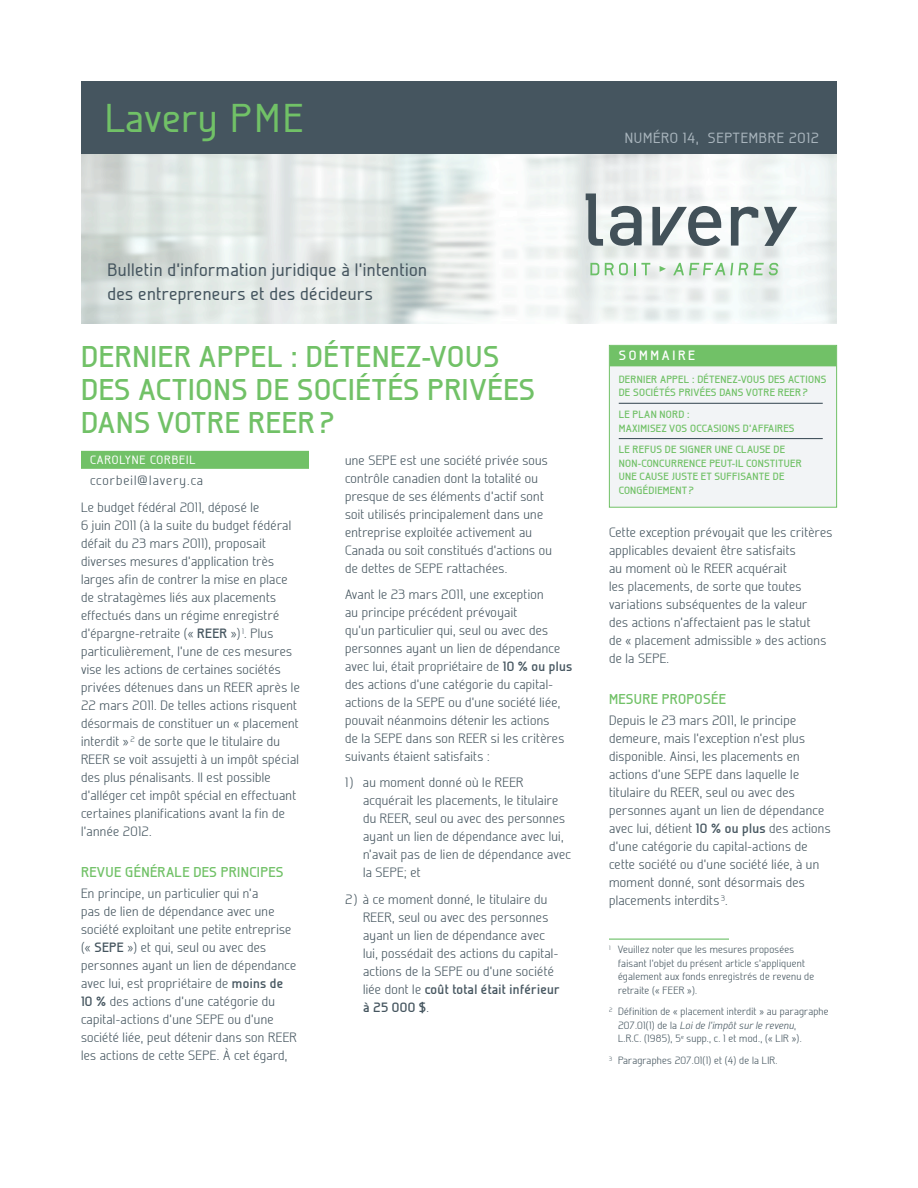
<style>
.page{position:relative;width:918px;height:1188px;background:#fff}
.page>*{position:absolute;margin:0;border:0;box-sizing:border-box;transform-origin:0 0}
.t1{font:500 40.2px "Galette";letter-spacing:.005em;color:#71c167}
.Titre_1{font:700 30px/33px "Galette";letter-spacing:.025em;color:#71c167}
.t2{font:500 18px/24px "Galette";letter-spacing:.025em;color:#45555f}
.t3{font:500 14.7px "Galette";letter-spacing:.05em;color:#a8b4bc}
.Titre_2{font:700 14.25px "Galette";letter-spacing:.025em;color:#71c167}
.Texte{font:300 13.5px/18px "Galette";letter-spacing:.025em;color:#45555f}
.Texte_indenté_1{font:300 13.5px/18px "Galette";letter-spacing:.025em;color:#45555f}
.Texte-2{font:300 13.5px "Galette";letter-spacing:.075em;color:#45555f}
.Texte-3{font:700 13.5px "Galette";letter-spacing:.2em;color:#fff}
.Auteur{font:500 12px "Galette";letter-spacing:.075em;color:#fff}
.Note_de_bas_de_page{font:300 10.5px/13.5px "Galette";letter-spacing:.025em;color:#45555f}
.Sommaire_contenu{font:700 10.5px/13.5px "Galette";letter-spacing:.025em;color:#71c167}
.s1{font-weight:700}
.s2{font-style:italic}
</style>
<div class="page">
<img style="left:81px;top:153px;width:756px;height:171px">
<svg style="left:610px;top:206px;width:32px;height:40px"></svg>
<svg style="left:586px;top:193px;width:17px;height:53px"></svg>
<svg style="left:652px;top:206px;width:69px;height:40px"></svg>
<svg style="left:731px;top:207px;width:27px;height:39px"></svg>
<svg style="left:764px;top:207px;width:33px;height:39px"></svg>
<svg style="left:590px;top:263px;width:9px;height:12px"></svg>
<svg style="left:605px;top:263px;width:23px;height:12px"></svg>
<svg style="left:634px;top:263px;width:16px;height:12px"></svg>
<svg style="left:673px;top:263px;width:75px;height:12px"></svg>
<svg style="left:754px;top:263px;width:24px;height:12px"></svg>
<svg style="left:660px;top:266px;width:6px;height:6px"></svg>
<div style="left:81px;top:81px;width:756px;height:72px;background:#45555f"></div>
<div style="left:609px;top:345px;width:228px;height:162px;background:#f2f4f6"></div>
<div style="left:610px;top:346px;width:226px;height:20px;background:#71c167"></div>
<hr style="left:619px;top:403px;width:204px;height:1px;background:#45555f">
<hr style="left:619px;top:438px;width:204px;height:1px;background:#45555f">
<div style="left:609px;top:345px;width:228px;height:163px;border:1px solid #71c167"></div>
<div style="left:81px;top:451px;width:228px;height:18px;background:#71c167"></div>
<hr style="left:609px;top:939px;width:120px;height:1px;background:#6bc067">
<p class="t1" style="left:105px;top:93px;width:200px">Lavery PME</p>
<p class="t3" style="left:625px;top:129px;width:196px">NUMÉRO 14, SEPTEMBRE 2012</p>
<p class="t2" style="left:108px;top:257px;width:321px">Bulletin d’information juridique à l’intention des entrepreneurs et des décideurs</p>
<p class="Titre_1" style="left:81px;top:339px;width:456px">DERNIER APPEL : DÉTENEZ-VOUS<br>DES ACTIONS DE SOCIÉTÉS PRIVÉES<br>DANS VOTRE REER ?</p>
<p class="Auteur" style="left:90px;top:453px;width:107px">CAROLYNE CORBEIL</p>
<p class="Texte-2" style="left:90px;top:472px;width:115px">ccorbeil@lavery.ca</p>
<p class="Texte" style="left:81px;top:498px;width:220px">Le budget fédéral 2011, déposé le<br>6 juin 2011 (à la suite du budget fédéral défait du 23 mars 2011), proposait diverses mesures d’application très larges afin de contrer la mise en place de stratagèmes liés aux placements effectués dans un régime enregistré d’épargne-retraite (« <span class="s1">REER</span> ») <sup>1</sup>. Plus particulièrement, l’une de ces mesures vise les actions de certaines sociétés privées détenues dans un REER après le 22 mars 2011. De telles actions risquent désormais de constituer un « placement interdit » <sup>2</sup> de sorte que le titulaire du REER se voit assujetti à un impôt spécial des plus pénalisants. Il est possible d’alléger cet impôt spécial en effectuant certaines planifications avant la fin de l’année 2012.</p>
<p class="Titre_2" style="left:81px;top:863px;width:204px">REVUE GÉNÉRALE DES PRINCIPES</p>
<p class="Texte" style="left:81px;top:885px;width:217px">En principe, un particulier qui n’a<br>pas de lien de dépendance avec une société exploitant une petite entreprise (« <span class="s1">SEPE</span> ») et qui, seul ou avec des personnes ayant un lien de dépendance avec lui, est propriétaire de <span class="s1">moins de 10 %</span> des actions d’une catégorie du capital-actions d’une SEPE ou d’une société liée, peut détenir dans son REER les actions de cette SEPE. À cet égard,</p>
<p class="Texte" style="left:345px;top:451px;width:209px">une SEPE est une société privée sous contrôle canadien dont la totalité ou presque de ses éléments d’actif sont soit utilisés principalement dans une entreprise exploitée activement au Canada ou soit constitués d’actions ou de dettes de SEPE rattachées.</p>
<p class="Texte" style="left:345px;top:585px;width:229px">Avant le 23 mars 2011, une exception<br>au principe précédent prévoyait<br>qu’un particulier qui, seul ou avec des personnes ayant un lien de dépendance avec lui, était propriétaire de <span class="s1">10 % ou plus </span>des actions d’une catégorie du capital&shy;actions de la SEPE ou d’une société liée, pouvait néanmoins détenir les actions<br>de la SEPE dans son REER si les critères suivants étaient satisfaits :</p>
<p class="Texte_indenté_1" style="left:363px;top:774px;width:210px;text-indent:-18px">1) au moment donné où le REER acquérait les placements, le titulaire du REER, seul ou avec des personnes ayant un lien de dépendance avec lui, n’avait pas de lien de dépendance avec la SEPE; et</p>
<p class="Texte_indenté_1" style="left:363px;top:890px;width:198px;text-indent:-18px">2) à ce moment donné, le titulaire du<br>REER, seul ou avec des personnes ayant un lien de dépendance avec lui, possédait des actions du capital&shy;actions de la SEPE ou d’une société liée dont le <span class="s1">coût total était inférieur à 25 000 $</span>.</p>
<p class="Texte-3" style="left:619px;top:347px;width:78px">SOMMAIRE</p>
<p class="Sommaire_contenu" style="left:619px;top:372px;width:209px">DERNIER APPEL : DÉTENEZ-VOUS DES ACTIONS<br>DE SOCIÉTÉS PRIVÉES DANS VOTRE REER ?</p>
<p class="Sommaire_contenu" style="left:619px;top:407px;width:177px">LE PLAN NORD :<br>MAXIMISEZ VOS OCCASIONS D’AFFAIRES</p>
<p class="Sommaire_contenu" style="left:619px;top:443px;width:184px">LE REFUS DE SIGNER UNE CLAUSE DE<br>NON-CONCURRENCE PEUT-IL CONSTITUER<br>UNE CAUSE JUSTE ET SUFFISANTE DE<br>CONGÉDIEMENT?</p>
<p class="Texte" style="left:609px;top:523px;width:225px">Cette exception prévoyait que les critères applicables devaient être satisfaits<br>au moment où le REER acquérait<br>les placements, de sorte que toutes variations subséquentes de la valeur<br>des actions n’affectaient pas le statut<br>de « placement admissible » des actions de la SEPE.</p>
<p class="Titre_2" style="left:609px;top:690px;width:118px">MESURE PROPOSÉE</p>
<p class="Texte" style="left:609px;top:711px;width:223px">Depuis le 23 mars 2011, le principe demeure, mais l’exception n’est plus disponible. Ainsi, les placements en actions d’une SEPE dans laquelle le titulaire du REER, seul ou avec des personnes ayant un lien de dépendance avec lui, détient <span class="s1">10 % ou plus</span> des actions d’une catégorie du capital-actions de cette société ou d’une société liée, à un moment donné, sont désormais des placements interdits <sup>3</sup>.</p>
<p class="Note_de_bas_de_page" style="left:618px;top:943px;width:198px;text-indent:-9px"><sup>1</sup> Veuillez noter que les mesures proposées faisant l’objet du présent article s’appliquent également aux fonds enregistrés de revenu de retraite (« FEER »).</p>
<p class="Note_de_bas_de_page" style="left:618px;top:1005px;width:212px;text-indent:-9px"><sup>2</sup> Définition de « placement interdit » au paragraphe<br>207.01(1) de la <span class="s2">Loi de l’impôt sur le revenu</span>,<br>L.R.C. (1985), 5<sup>e</sup> supp., c. 1 et mod., (« LIR »).</p>
<p class="Note_de_bas_de_page" style="left:609px;top:1054px;width:170px"><sup>3</sup> Paragraphes 207.01(1) et (4) de la LIR.</p>
</div>
